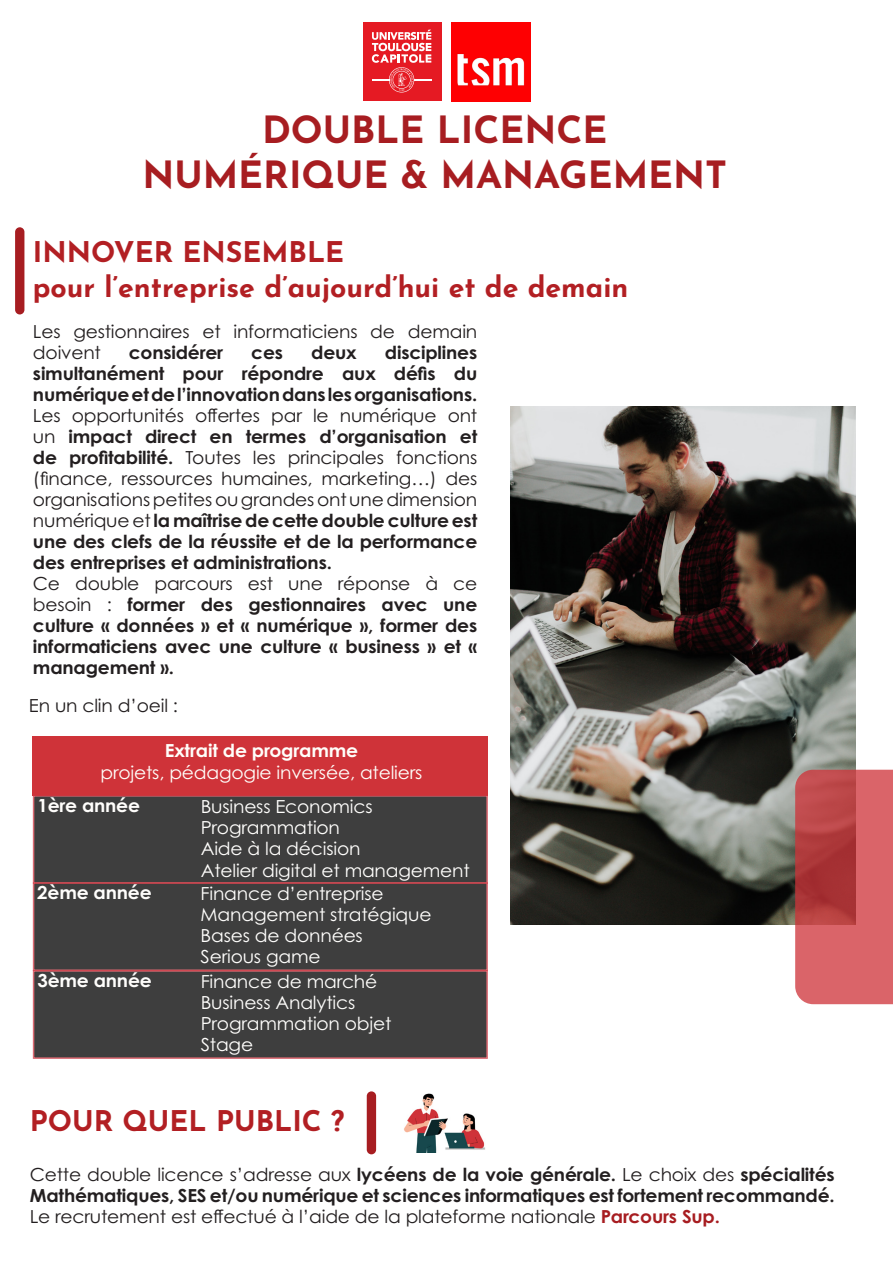
<style>
.page{position:relative;width:893px;height:1263px;background:#fff}
.page>*{position:absolute;margin:0;border:0;box-sizing:border-box;transform-origin:0 0}
.t1{font:700 37.5px "Josefin Sans";color:#a71d21}
.t2{font:700 28.5px "Josefin Sans";color:#b21f23}
.Style_de_paragraphe{font:18px/21px "Century Gothic Pro";letter-spacing:-.01em;color:#231f20;scale:1.04 1}
.Style_de_paragraphe-2{font:700 18px/21px "Century Gothic Pro";letter-spacing:-.01em;color:#231f20;text-align:justify;scale:1.04 1}
.t3{font:18px "Century Gothic Pro";letter-spacing:-.01em;color:#fffefc;scale:1.04 1}
.t4{font:18px "Century Gothic Pro";letter-spacing:-.01em;color:#fffefa;scale:1.04 1}
.t5{font:700 18px "Century Gothic Pro";letter-spacing:-.01em;color:#fffefc;scale:1.04 1}
.t6{font:700 18px "Century Gothic Pro";letter-spacing:-.01em;color:#fffefa;scale:1.04 1}
.s1{font-weight:700}
.s2{font-weight:400}
.s3{font-weight:700;color:#a71d21}
</style>
<div class="page">
<div style="left:15px;top:227px;width:9px;height:87px;background:#a71d21;border-radius:5px"></div>
<img style="left:452px;top:22px;width:78px;height:80px">
<img style="left:510px;top:406px;width:346px;height:519px">
<svg style="left:795px;top:770px;width:98px;height:234px;background:#c95558"></svg>
<div style="left:367px;top:1091px;width:9px;height:63px;background:#a71d21;border-radius:5px"></div>
<img style="left:404px;top:1093px;width:81px;height:59px">
<div style="left:33px;top:737px;width:455px;height:59px;background:#cf3339"></div>
<div style="left:33px;top:795px;width:455px;height:89px;background:#3e3e3e;border:2px solid #d13a45"></div>
<div style="left:363px;top:22px;width:78px;height:79px;background:#e51a23"></div>
<svg style="left:372px;top:30px;width:59px;height:62px"></svg>
<div style="left:33px;top:882px;width:455px;height:89px;background:#3e3e3e;border:2px solid #d13a45"></div>
<div style="left:33px;top:970px;width:455px;height:89px;background:#3e3e3e;border:2px solid #d13a45"></div>
<p class="t1" style="left:262px;top:96px;width:347px">DOUBLE LICENCE</p>
<p class="t1" style="left:142px;top:141px;width:586px">NUMÉRIQUE &amp; MANAGEMENT</p>
<p class="t2" style="left:33px;top:227px;width:313px">INNOVER ENSEMBLE</p>
<p class="t2" style="left:33px;top:261px;width:597px">pour l’entreprise d’aujourd’hui et de demain</p>
<p class="Style_de_paragraphe" style="left:33px;top:321px;width:429px">Les gestionnaires et informaticiens de demain doivent</p>
<p class="Style_de_paragraphe-2" style="left:129px;top:342px;width:92px">considérer</p>
<p class="Style_de_paragraphe-2" style="left:251px;top:342px;width:32px">ces</p>
<p class="Style_de_paragraphe-2" style="left:311px;top:342px;width:45px">deux</p>
<p class="Style_de_paragraphe-2" style="left:33px;top:342px;width:429px;text-indent:352px">disciplines simultanément pour répondre aux défis du numérique et de l’innovation dans les organisations.</p>
<p class="Style_de_paragraphe" style="left:33px;top:405px;width:429px;text-align:justify">Les opportunités offertes par le numérique ont un <span class="s1">impact direct en termes d’organisation et de profitabilité.</span> Toutes les principales fonctions (finance, ressources humaines, marketing…) des organisations petites ou grandes ont une dimension numérique et <span class="s1">la maîtrise de cette double culture est une des clefs de la réussite et de la performance des entreprises et administrations.</span></p>
<p class="Style_de_paragraphe-2" style="left:33px;top:573px;width:429px"><span class="s2">Ce double parcours est une réponse à ce besoin :</span> former des gestionnaires avec une culture « données » et « numérique », former des informaticiens avec une culture « business » et « management ».</p>
<p class="Style_de_paragraphe" style="left:29px;top:694px;width:145px">En un clin d’oeil :</p>
<p class="t6" style="left:165px;top:740px;width:187px">Extrait de programme</p>
<p class="t4" style="left:100px;top:761px;width:311px">projets, pédagogie inversée, ateliers</p>
<p class="t3" style="left:201px;top:796px;width:167px">Business Economics</p>
<p class="t3" style="left:201px;top:817px;width:135px">Programmation</p>
<p class="t3" style="left:201px;top:838px;width:155px">Aide à la décision</p>
<p class="t3" style="left:201px;top:859px;width:260px">Atelier digital et management</p>
<p class="t5" style="left:37px;top:794px;width:100px">1ère année</p>
<p class="t5" style="left:37px;top:881px;width:111px">2ème année</p>
<p class="t5" style="left:37px;top:969px;width:111px">3ème année</p>
<p class="t3" style="left:201px;top:883px;width:177px">Finance d’entreprise</p>
<p class="t3" style="left:201px;top:904px;width:224px">Management stratégique</p>
<p class="t3" style="left:201px;top:925px;width:158px">Bases de données</p>
<p class="t3" style="left:201px;top:946px;width:117px">Serious game</p>
<p class="t3" style="left:201px;top:971px;width:171px">Finance de marché</p>
<p class="t3" style="left:201px;top:992px;width:150px">Business Analytics</p>
<p class="t3" style="left:201px;top:1013px;width:185px">Programmation objet</p>
<p class="t3" style="left:201px;top:1034px;width:52px">Stage</p>
<p class="t2" style="left:30px;top:1096px;width:316px">POUR QUEL PUBLIC ?</p>
<p class="Style_de_paragraphe-2" style="left:30px;top:1163px;width:776px"><span class="s2">Cette double licence s’adresse aux</span> lycéens de la voie générale. <span class="s2">Le choix des</span> spécialités<br>Mathématiques, SES et/ou numérique et sciences informatiques est fortement recommandé.</p>
<p class="Style_de_paragraphe" style="left:30px;top:1206px;width:665px">Le recrutement est effectué à l’aide de la plateforme nationale <span class="s3">Parcours Sup.</span></p>
</div>
